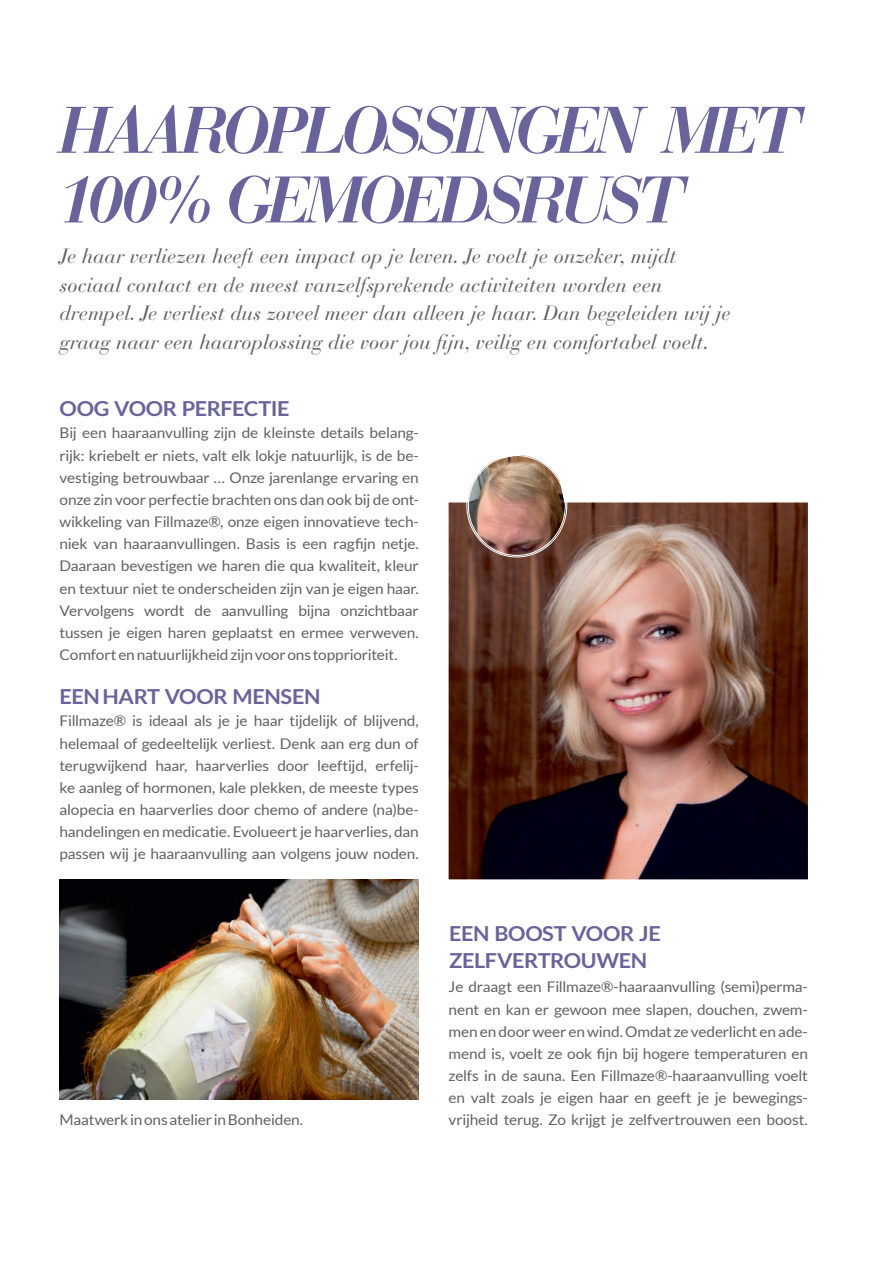
<style>
.page{position:relative;width:893px;height:1263px;background:#fff}
.page>*{position:absolute;margin:0;border:0;box-sizing:border-box;transform-origin:0 0}
.t1{font:italic 700 65.25px/69.6px "Bauer Bodoni Std";letter-spacing:-.08em;color:#68649b}
.t2{font:700 20.7px/27px "Lato";letter-spacing:-.02em;color:#68649b;scale:1.05 1}
.t3{font:italic 20.55px/28.7px "Bauer Bodoni Std";color:#626166}
.t4{font:14.7px/22.2px "Lato";letter-spacing:-.01em;color:#626166;text-align:justify;scale:1.05 1}
</style>
<div class="page">
<img style="left:449px;top:502px;width:359px;height:377px">
<img style="left:468px;top:456px;width:98px;height:100px">
<img style="left:60px;top:879px;width:359px;height:220px">
<h1 class="t1" style="left:60px;top:96px;width:744px">HAAROPLOSSINGEN MET<br>100% GEMOEDSRUST</h1>
<p class="t3" style="left:60px;top:242px;width:673px">Je haar verliezen heeft een impact op je leven. Je voelt je onzeker, mijdt sociaal contact en de meest vanzelfsprekende activiteiten worden een drempel. Je verliest dus zoveel meer dan alleen je haar. Dan begeleiden wij je graag naar een haaroplossing die voor jou fijn, veilig en comfortabel voelt.</p>
<h2 class="t2" style="left:60px;top:395px;width:221px">OOG VOOR PERFECTIE</h2>
<p class="t4" style="left:60px;top:422px;width:344px">Bij een haaraanvulling zijn de kleinste details belang&shy;rijk: kriebelt er niets, valt elk lokje natuurlijk, is de be&shy;vestiging betrouwbaar … Onze jarenlange ervaring en onze zin voor perfectie brachten ons dan ook bij de ont&shy;wikkeling van Fillmaze®, onze eigen innovatieve tech&shy;niek van haaraanvullingen. Basis is een ragfijn netje.<br>Daaraan bevestigen we haren die qua kwaliteit, kleur en textuur niet te onderscheiden zijn van je eigen haar.<br>Vervolgens wordt de aanvulling bijna onzichtbaar tussen je eigen haren geplaatst en ermee verweven.<br>Comfort en natuurlijkheid zijn voor ons topprioriteit.</p>
<h2 class="t2" style="left:60px;top:683px;width:250px">EEN HART VOOR MENSEN</h2>
<p class="t4" style="left:60px;top:710px;width:344px">Fillmaze® is ideaal als je je haar tijdelijk of blijvend, helemaal of gedeeltelijk verliest. Denk aan erg dun of terugwijkend haar, haarverlies door leeftijd, erfelij&shy;ke aanleg of hormonen, kale plekken, de meeste types alopecia en haarverlies door chemo of andere (na)be&shy;handelingen en medicatie. Evolueert je haarverlies, dan passen wij je haaraanvulling aan volgens jouw noden.</p>
<p class="t4" style="left:60px;top:1109px;width:234px">Maatwerk in ons atelier in Bonheiden.</p>
<h2 class="t2" style="left:449px;top:919px;width:203px">EEN BOOST VOOR JE<br>ZELFVERTROUWEN</h2>
<p class="t4" style="left:449px;top:976px;width:344px">Je draagt een Fillmaze®-haaraanvulling (semi)perma&shy;nent en kan er gewoon mee slapen, douchen, zwem&shy;men en door weer en wind. Omdat ze vederlicht en ade&shy;mend is, voelt ze ook fijn bij hogere temperaturen en zelfs in de sauna. Een Fillmaze®-haaraanvulling voelt en valt zoals je eigen haar en geeft je je bewegings&shy;vrijheid terug. Zo krijgt je zelfvertrouwen een boost.</p>
</div>
